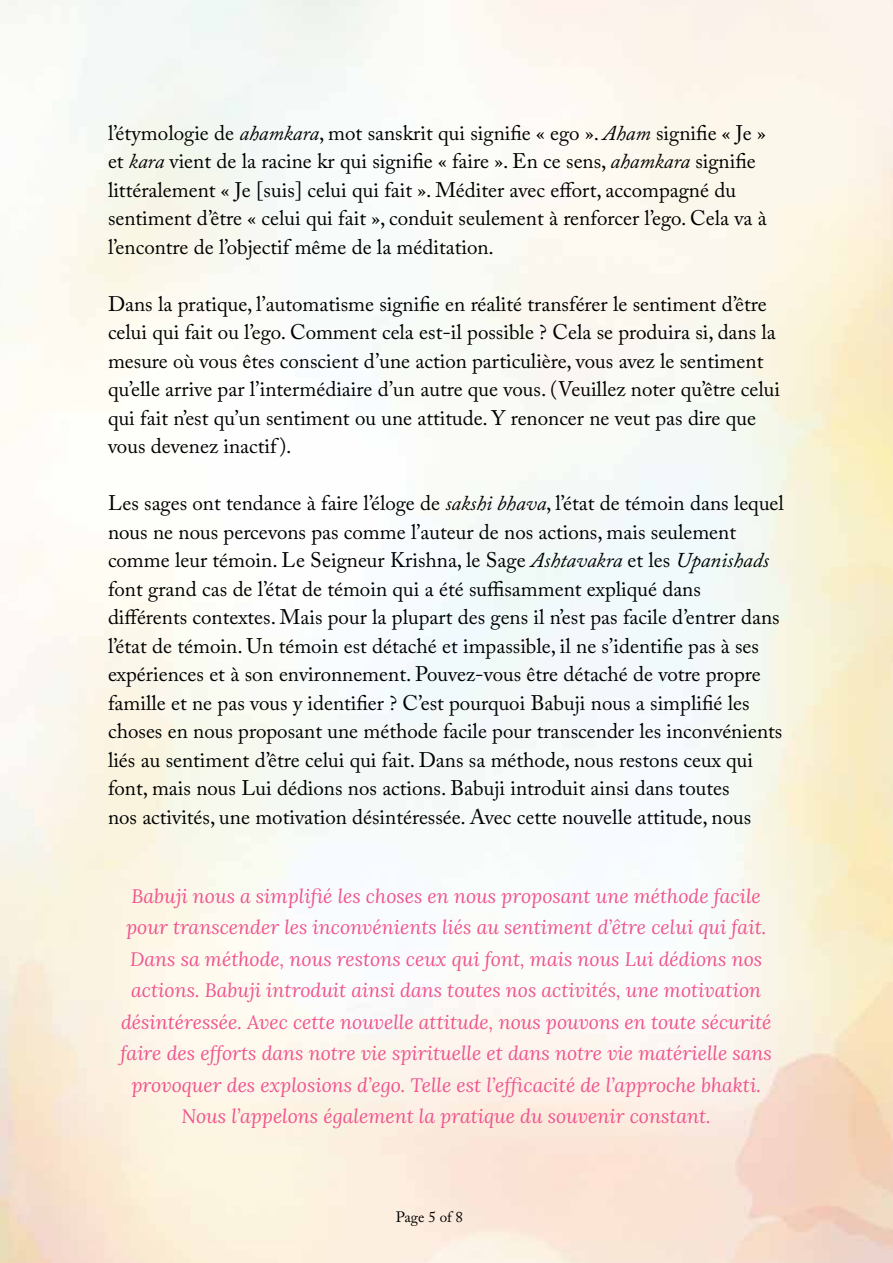
<style>
.page{position:relative;width:893px;height:1263px;background:#fff}
.page>*{position:absolute;margin:0;border:0;box-sizing:border-box;transform-origin:0 0}
.t1{font:21px/28.5px "Adobe Caslon Pro";color:#000}
.t2{font:italic 19.5px/31.5px "Lora";color:#ef558f;text-align:center}
.t3{font:15px "Adobe Caslon Pro";letter-spacing:-.005em;color:#000}
.s1{font-style:italic}
</style>
<div class="page">
<p class="t1" style="left:108px;top:118px;width:660px">l’étymologie de <span class="s1">ahamkara</span>, mot sanskrit qui signifie « ego ». <span class="s1">Aham</span> signifie « Je » et <span class="s1">kara</span> vient de la racine kr qui signifie « faire ». En ce sens, <span class="s1">ahamkara</span> signifie littéralement « Je [suis] celui qui fait ». Méditer avec effort, accompagné du sentiment d’être « celui qui fait », conduit seulement à renforcer l’ego. Cela va à l’encontre de l’objectif même de la méditation.</p>
<p class="t1" style="left:108px;top:289px;width:673px">Dans la pratique, l’automatisme signifie en réalité transférer le sentiment d’être celui qui fait ou l’ego. Comment cela est-il possible ? Cela se produira si, dans la mesure où vous êtes conscient d’une action particulière, vous avez le sentiment qu’elle arrive par l’intermédiaire d’un autre que vous. (Veuillez noter qu’être celui qui fait n’est qu’un sentiment ou une attitude. Y renoncer ne veut pas dire que vous devenez inactif ).</p>
<p class="t1" style="left:108px;top:488px;width:677px">Les sages ont tendance à faire l’éloge de <span class="s1">sakshi bhava</span>, l’état de témoin dans lequel nous ne nous percevons pas comme l’auteur de nos actions, mais seulement comme leur témoin. Le Seigneur Krishna, le Sage <span class="s1">Ashtavakra</span> et les <span class="s1">Upanishads </span>font grand cas de l’état de témoin qui a été suffisamment expliqué dans différents contextes. Mais pour la plupart des gens il n’est pas facile d’entrer dans l’état de témoin. Un témoin est détaché et impassible, il ne s’identifie pas à ses expériences et à son environnement. Pouvez-vous être détaché de votre propre famille et ne pas vous y identifier ? C’est pourquoi Babuji nous a simplifié les choses en nous proposant une méthode facile pour transcender les inconvénients liés au sentiment d’être celui qui fait. Dans sa méthode, nous restons ceux qui font, mais nous Lui dédions nos actions. Babuji introduit ainsi dans toutes<br>nos activités, une motivation désintéressée. Avec cette nouvelle attitude, nous</p>
<p class="t2" style="left:121px;top:879px;width:653px">Babuji nous a simplifié les choses en nous proposant une méthode facile pour transcender les inconvénients liés au sentiment d’être celui qui fait.<br>Dans sa méthode, nous restons ceux qui font, mais nous Lui dédions nos actions. Babuji introduit ainsi dans toutes nos activités, une motivation désintéressée. Avec cette nouvelle attitude, nous pouvons en toute sécurité faire des efforts dans notre vie spirituelle et dans notre vie matérielle sans provoquer des explosions d’ego. Telle est l’efficacité de l’approche bhakti.<br>Nous l’appelons également la pratique du souvenir constant.</p>
<p class="t3" style="left:396px;top:1208px;width:69px">Page 5 of 8</p>
</div>
